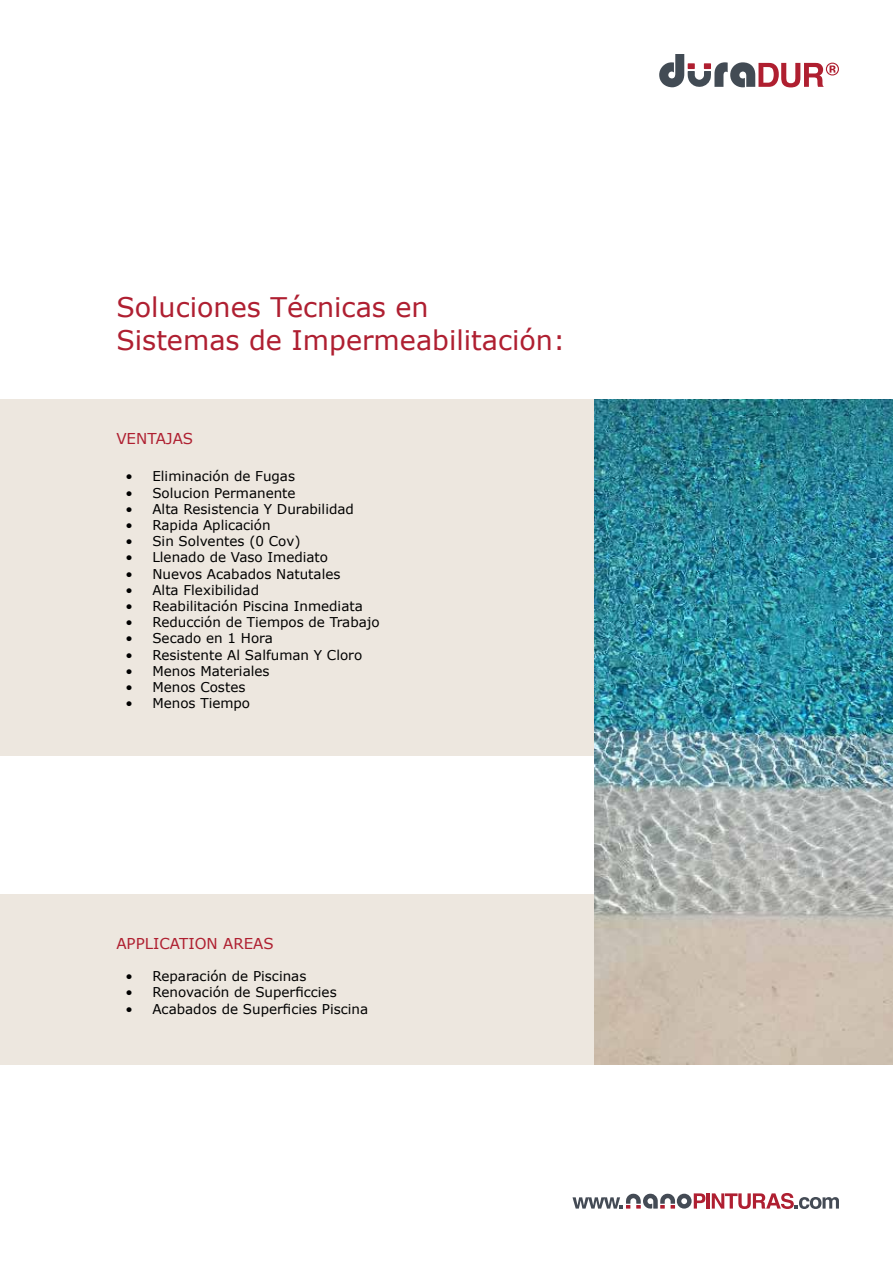
<style>
.page{position:relative;width:893px;height:1263px;background:#fff}
.page>*{position:absolute;margin:0;border:0;box-sizing:border-box;transform-origin:0 0}
.t1{font:27px/32.4px "Verdana";color:#af1f31}
.t2{font:15px "Verdana";color:#af1f30}
.t3{font:13.5px "Verdana";color:#000}
</style>
<div class="page">
<div style="left:0;top:400px;width:594px;height:356px;background:#ede7df"></div>
<div style="left:0;top:894px;width:594px;height:170px;background:#ede7df"></div>
<img style="left:594px;top:400px;width:299px;height:664px">
<svg style="left:659px;top:54px;width:180px;height:33px"></svg>
<svg style="left:572px;top:1193px;width:133px;height:16px"></svg>
<hr style="left:707px;top:1193px;width:3px;height:15px;background:#af1f31">
<svg style="left:712px;top:1193px;width:127px;height:16px"></svg>
<h1 class="t1" style="left:116px;top:291px;width:450px">Soluciones Técnicas en<br>Sistemas de Impermeabilitación:</h1>
<p class="t2" style="left:116px;top:428px;width:78px">VENTAJAS</p>
<p class="t3" style="left:125px;top:467px;width:171px">• Eliminación de Fugas</p>
<p class="t3" style="left:125px;top:483px;width:172px">• Solucion Permanente</p>
<p class="t3" style="left:125px;top:499px;width:230px">• Alta Resistencia Y Durabilidad</p>
<p class="t3" style="left:125px;top:516px;width:147px">• Rapida Aplicación</p>
<p class="t3" style="left:125px;top:532px;width:177px">• Sin Solventes (0 Cov)</p>
<p class="t3" style="left:125px;top:548px;width:204px">• Llenado de Vaso Imediato</p>
<p class="t3" style="left:125px;top:564px;width:217px">• Nuevos Acabados Natutales</p>
<p class="t3" style="left:125px;top:580px;width:135px">• Alta Flexibilidad</p>
<p class="t3" style="left:125px;top:597px;width:239px">• Reabilitación Piscina Inmediata</p>
<p class="t3" style="left:125px;top:613px;width:256px">• Reducción de Tiempos de Trabajo</p>
<p class="t3" style="left:125px;top:629px;width:149px">• Secado en 1 Hora</p>
<p class="t3" style="left:125px;top:645px;width:238px">• Resistente Al Salfuman Y Cloro</p>
<p class="t3" style="left:125px;top:661px;width:146px">• Menos Materiales</p>
<p class="t3" style="left:125px;top:678px;width:122px">• Menos Costes</p>
<p class="t3" style="left:125px;top:694px;width:126px">• Menos Tiempo</p>
<p class="t2" style="left:116px;top:933px;width:159px">APPLICATION AREAS</p>
<p class="t3" style="left:125px;top:967px;width:182px">• Reparación de Piscinas</p>
<p class="t3" style="left:125px;top:983px;width:213px">• Renovación de Superficcies</p>
<p class="t3" style="left:125px;top:999px;width:244px">• Acabados de Superficies Piscina</p>
</div>
